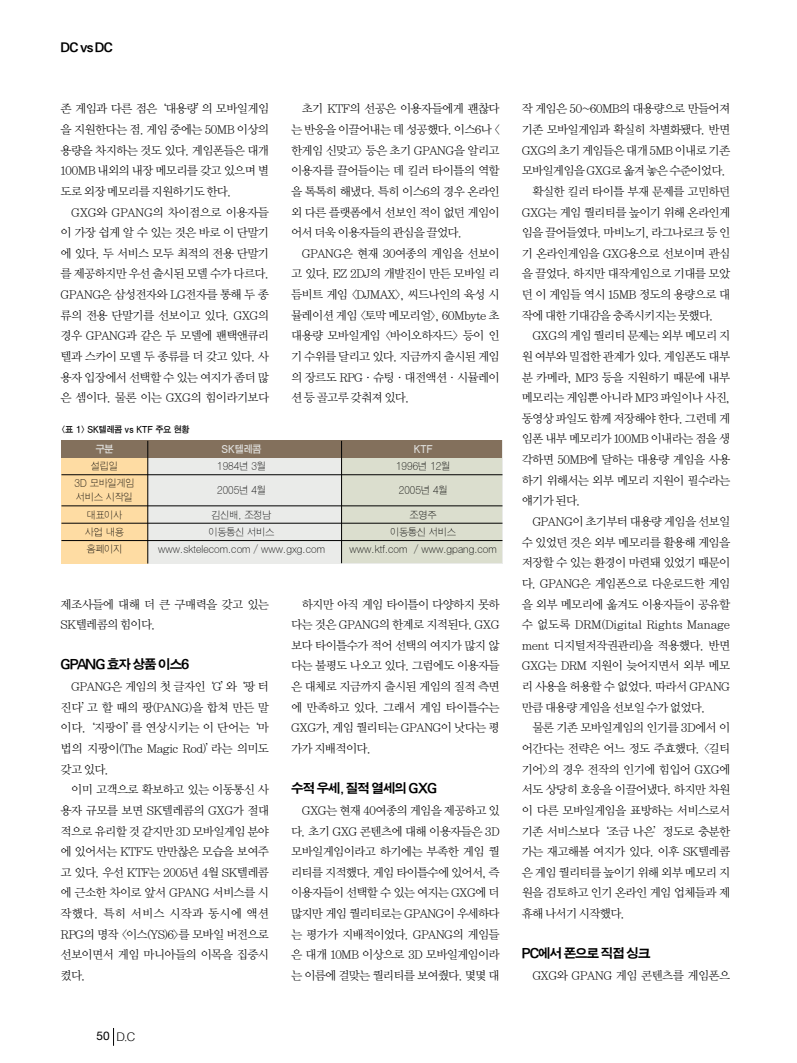
<style>
.page{position:relative;width:797px;height:1063px;background:#fff}
.page>*{position:absolute;margin:0;border:0;box-sizing:border-box;transform-origin:0 0}
.t1{font:13.12px "SM Ago K";letter-spacing:-.125em;color:#000}
.t2{font:12.5px "SM Ago K";color:#000}
.t3{font:11.88px/20.6px "Y Mj O12";letter-spacing:-.115em;color:#000;text-align:justify}
.t4{font:11.88px "Y Mj O12";letter-spacing:-.08em;color:#000}
.t5{font:300 11.88px "Helvetica";color:#000}
.t6{font:10px/17.2px "SM Ago SE";letter-spacing:-.065em;color:#000;text-align:center;scale:.95 1}
.t7{font:10px "SM Ago T";letter-spacing:-.07em;color:#e2e2e0;scale:.95 1}
.t8{font:8.75px "SM Ago T";letter-spacing:-.07em;color:#000;scale:.95 1}
.s1{font-family:"Helvetica Neue";font-weight:400}
</style>
<div class="page">
<svg style="left:113px;top:1028px;width:1px;height:17px"></svg>
<div style="left:61px;top:440px;width:441px;height:123px;background:#eaebe9"></div>
<div style="left:341px;top:440px;width:161px;height:123px;background:#dbdece"></div>
<div style="left:61px;top:440px;width:87px;height:123px;background:#fedca3"></div>
<div style="left:61px;top:440px;width:441px;height:18px;background:#83705c"></div>
<hr style="left:61px;top:474px;width:441px;height:1px;background:#000">
<hr style="left:61px;top:505px;width:441px;height:1px;background:#000">
<hr style="left:61px;top:523px;width:441px;height:1px;background:#000">
<hr style="left:61px;top:540px;width:441px;height:1px;background:#000">
<hr style="left:147px;top:441px;width:1px;height:122px;background:#000">
<hr style="left:341px;top:441px;width:1px;height:122px;background:#000">
<p class="t2" style="left:60px;top:42px;width:54px">DC vs DC</p>
<p class="t3" style="left:60px;top:99px;width:211px">존 게임과 다른 점은‘대용량’의 모바일게임 을 지원한다는 점. 게임 중에는 50MB 이상의 용량을 차지하는 것도 있다. 게임폰들은 대개 100MB 내외의 내장 메모리를 갖고 있으며 별 도로 외장 메모리를 지원하기도 한다.</p>
<p class="t3" style="left:60px;top:202px;width:211px;text-indent:11px">GXG와 GPANG의 차이점으로 이용자들 이가장쉽게알수있는것은바로이단말기 에 있다. 두 서비스 모두 최적의 전용 단말기 를 제공하지만 우선 출시된 모델 수가 다르다.<br>GPANG은 삼성전자와 LG전자를 통해 두 종 류의 전용 단말기를 선보이고 있다. GXG의 경우 GPANG과 같은 두 모델에 팬택앤큐리 텔과 스카이 모델 두 종류를 더 갖고 있다. 사 용자 입장에서 선택할수 있는 여지가좀더 많 은 셈이다. 물론 이는 GXG의 힘이라기보다</p>
<p class="t8" style="left:61px;top:425px;width:137px">&lt;표 1&gt; SK텔레콤 vs KTF 주요 현황</p>
<p class="t3" style="left:291px;top:99px;width:211px;text-indent:11px">초기 KTF의 선공은 이용자들에게 괜찮다 는 반응을 이끌어내는 데 성공했다. 이스6나 &lt; 한게임 신맞고&gt; 등은 초기 GPANG을 알리고 이용자를 끌어들이는 데 킬러 타이틀의 역할 을 톡톡히 해냈다. 특히 이스6의 경우 온라인 외 다른 플랫폼에서 선보인 적이 없던 게임이 어서 더욱 이용자들의 관심을 끌었다.</p>
<p class="t3" style="left:291px;top:243px;width:211px;text-indent:11px">GPANG은 현재 30여종의 게임을 선보이 고 있다. EZ 2DJ의 개발진이 만든 모바일 리 듬비트 게임 &lt;DJMAX&gt;, 씨드나인의 육성 시 뮬레이션 게임 &lt;토막 메모리얼&gt;, 60Mbyte 초 대용량 모바일게임 &lt;바이오하자드&gt; 등이 인 기 수위를 달리고 있다. 지금까지 출시된 게임 의 장르도 RPG·슈팅·대전액션·시뮬레이 션 등 골고루 갖춰져 있다.</p>
<p class="t7" style="left:95px;top:444px;width:21px">구분</p>
<p class="t7" style="left:221px;top:444px;width:44px">SK텔레콤</p>
<p class="t7" style="left:413px;top:444px;width:22px">KTF</p>
<p class="t6" style="left:91px;top:458px;width:30px">설립일</p>
<p class="t6" style="left:217px;top:458px;width:53px">1984년 3월</p>
<p class="t6" style="left:395px;top:458px;width:59px">1996년 12월</p>
<p class="t6" style="left:74px;top:475px;width:65px">3D 모바일게임</p>
<p class="t6" style="left:217px;top:481px;width:53px">2005년 4월</p>
<p class="t6" style="left:398px;top:481px;width:53px">2005년 4월</p>
<p class="t6" style="left:76px;top:489px;width:62px">서비스 시작일 대표이사</p>
<p class="t6" style="left:211px;top:506px;width:65px">김신배, 조정남</p>
<p class="t6" style="left:409px;top:506px;width:30px">조영주</p>
<p class="t6" style="left:85px;top:524px;width:43px">사업 내용</p>
<p class="t6" style="left:208px;top:524px;width:71px">이동통신 서비스</p>
<p class="t6" style="left:390px;top:524px;width:71px">이동통신 서비스</p>
<p class="t6" style="left:86px;top:541px;width:40px">홈페이지</p>
<p class="t6" style="left:158px;top:541px;width:178px">www.sktelecom.com / www.gxg.com</p>
<p class="t6" style="left:349px;top:541px;width:157px">www.ktf.com / www.gpang.com</p>
<p class="t3" style="left:60px;top:594px;width:211px">제조사들에 대해 더 큰 구매력을 갖고 있는<br>SK텔레콤의 힘이다.</p>
<p class="t1" style="left:60px;top:658px;width:131px">GPANG 효자 상품 이스6</p>
<p class="t3" style="left:60px;top:677px;width:211px;text-indent:11px">GPANG은 게임의 첫 글자인‘G’와‘팡 터 진다’고 할 때의 팡(PANG)을 합쳐 만든 말 이다. ‘지팡이’를 연상시키는 이 단어는‘마 법의 지팡이(The Magic Rod)’라는 의미도 갖고 있다.</p>
<p class="t3" style="left:60px;top:780px;width:211px;text-indent:11px">이미 고객으로 확보하고 있는 이동통신 사 용자 규모를 보면 SK텔레콤의 GXG가 절대 적으로 유리할 것 같지만 3D 모바일게임 분야 에 있어서는 KTF도 만만찮은 모습을 보여주 고 있다. 우선 KTF는 2005년 4월 SK텔레콤 에 근소한 차이로 앞서 GPANG 서비스를 시 작했다. 특히 서비스 시작과 동시에 액션 RPG의 명작 &lt;이스(YS)6&gt;를 모바일 버전으로 선보이면서 게임 마니아들의 이목을 집중시 켰다.</p>
<p class="t5" style="left:96px;top:1031px;width:41px"><span class="s1">50</span> D.C</p>
<p class="t3" style="left:291px;top:594px;width:211px;text-indent:11px">하지만 아직 게임 타이틀이 다양하지 못하 다는 것은 GPANG의 한계로 지적된다. GXG 보다 타이틀수가 적어 선택의 여지가 많지 않 다는 불평도 나오고 있다. 그럼에도 이용자들 은 대체로 지금까지 출시된 게임의 질적 측면 에 만족하고 있다. 그래서 게임 타이틀수는 GXG가, 게임 퀄리티는 GPANG이 낫다는 평 가가 지배적이다.</p>
<p class="t1" style="left:291px;top:782px;width:148px">수적 우세, 질적 열세의 GXG</p>
<p class="t3" style="left:291px;top:800px;width:211px;text-indent:11px">GXG는 현재 40여종의 게임을 제공하고 있 다. 초기 GXG 콘텐츠에 대해 이용자들은 3D 모바일게임이라고 하기에는 부족한 게임 퀄 리티를 지적했다. 게임 타이틀수에 있어서, 즉 이용자들이 선택할 수 있는 여지는 GXG에 더 많지만 게임 퀄리티로는 GPANG이 우세하다 는 평가가 지배적이었다. GPANG의 게임들 은 대개 10MB 이상으로 3D 모바일게임이라 는 이름에 걸맞는 퀄리티를 보여줬다. 몇몇 대</p>
<p class="t3" style="left:521px;top:99px;width:211px">작 게임은 50~60MB의 대용량으로 만들어져</p>
<p class="t3" style="left:521px;top:120px;width:211px">기존 모바일게임과 확실히 차별화됐다. 반면</p>
<p class="t3" style="left:521px;top:140px;width:211px">GXG의 초기 게임들은 대개 5MB 이내로 기존</p>
<p class="t3" style="left:521px;top:161px;width:206px">모바일게임을 GXG로 옮겨 놓은 수준이었다.</p>
<p class="t3" style="left:532px;top:182px;width:200px">확실한 킬러 타이틀 부재 문제를 고민하던</p>
<p class="t3" style="left:521px;top:202px;width:211px">GXG는 게임 퀄리티를 높이기 위해 온라인게</p>
<p class="t3" style="left:521px;top:223px;width:211px">임을 끌어들였다. 마비노기, 라그나로크 등 인</p>
<p class="t3" style="left:521px;top:243px;width:211px">기 온라인게임을 GXG용으로 선보이며 관심</p>
<p class="t3" style="left:521px;top:264px;width:211px">을 끌었다. 하지만 대작게임으로 기대를 모았</p>
<p class="t3" style="left:521px;top:285px;width:211px">던 이 게임들 역시 15MB 정도의 용량으로 대</p>
<p class="t3" style="left:521px;top:305px;width:194px">작에 대한 기대감을 충족시키지는 못했다.</p>
<p class="t3" style="left:532px;top:326px;width:200px">GXG의 게임 퀄리티 문제는 외부 메모리 지</p>
<p class="t3" style="left:521px;top:347px;width:211px">원 여부와 밀접한 관계가 있다. 게임폰도 대부</p>
<p class="t3" style="left:521px;top:367px;width:211px">분 카메라, MP3 등을 지원하기 때문에 내부</p>
<p class="t3" style="left:521px;top:388px;width:211px">메모리는 게임뿐 아니라 MP3 파일이나 사진,</p>
<p class="t3" style="left:521px;top:408px;width:211px">동영상 파일도 함께 저장해야 한다. 그런데 게</p>
<p class="t3" style="left:521px;top:429px;width:211px">임폰 내부 메모리가 100MB 이내라는 점을 생</p>
<p class="t3" style="left:521px;top:450px;width:211px">각하면 50MB에 달하는 대용량 게임을 사용</p>
<p class="t3" style="left:521px;top:470px;width:211px">하기 위해서는 외부 메모리 지원이 필수라는</p>
<p class="t3" style="left:521px;top:491px;width:61px">얘기가 된다.</p>
<p class="t3" style="left:532px;top:512px;width:200px">GPANG이 초기부터 대용량 게임을 선보일</p>
<p class="t3" style="left:521px;top:532px;width:211px">수 있었던 것은 외부 메모리를 활용해 게임을</p>
<p class="t3" style="left:521px;top:553px;width:211px">저장할 수 있는 환경이 마련돼 있었기 때문이</p>
<p class="t3" style="left:521px;top:573px;width:211px">다. GPANG은 게임폰으로 다운로드한 게임</p>
<p class="t3" style="left:521px;top:594px;width:211px">을 외부 메모리에 옮겨도 이용자들이 공유할</p>
<p class="t4" style="left:521px;top:619px;width:210px">수 없도록 DRM(Digital Rights Manage</p>
<p class="t3" style="left:521px;top:635px;width:211px">ment 디지털저작권관리)을 적용했다. 반면</p>
<p class="t3" style="left:521px;top:656px;width:211px">GXG는 DRM 지원이 늦어지면서 외부 메모</p>
<p class="t3" style="left:521px;top:677px;width:211px">리 사용을 허용할 수 없었다. 따라서 GPANG</p>
<p class="t3" style="left:521px;top:697px;width:186px">만큼 대용량 게임을 선보일 수가 없었다.</p>
<p class="t3" style="left:532px;top:718px;width:200px">물론 기존 모바일게임의 인기를 3D에서 이</p>
<p class="t3" style="left:521px;top:738px;width:211px">어간다는 전략은 어느 정도 주효했다. &lt;길티</p>
<p class="t3" style="left:521px;top:759px;width:211px">기어&gt;의 경우 전작의 인기에 힘입어 GXG에</p>
<p class="t3" style="left:521px;top:780px;width:211px">서도 상당히 호응을 이끌어냈다. 하지만 차원</p>
<p class="t3" style="left:521px;top:800px;width:211px">이 다른 모바일게임을 표방하는 서비스로서</p>
<p class="t3" style="left:521px;top:821px;width:211px">기존 서비스보다‘조금 나은’정도로 충분한</p>
<p class="t3" style="left:521px;top:842px;width:211px">가는 재고해볼 여지가 있다. 이후 SK텔레콤</p>
<p class="t3" style="left:521px;top:862px;width:211px">은 게임 퀄리티를높이기 위해 외부 메모리 지</p>
<p class="t3" style="left:521px;top:883px;width:211px">원을 검토하고 인기 온라인 게임 업체들과 제</p>
<p class="t3" style="left:521px;top:903px;width:105px">휴해 나서기 시작했다.</p>
<p class="t1" style="left:521px;top:947px;width:131px">PC에서 폰으로 직접 싱크</p>
<p class="t3" style="left:532px;top:965px;width:200px">GXG와 GPANG 게임 콘텐츠를 게임폰으</p>
</div>
